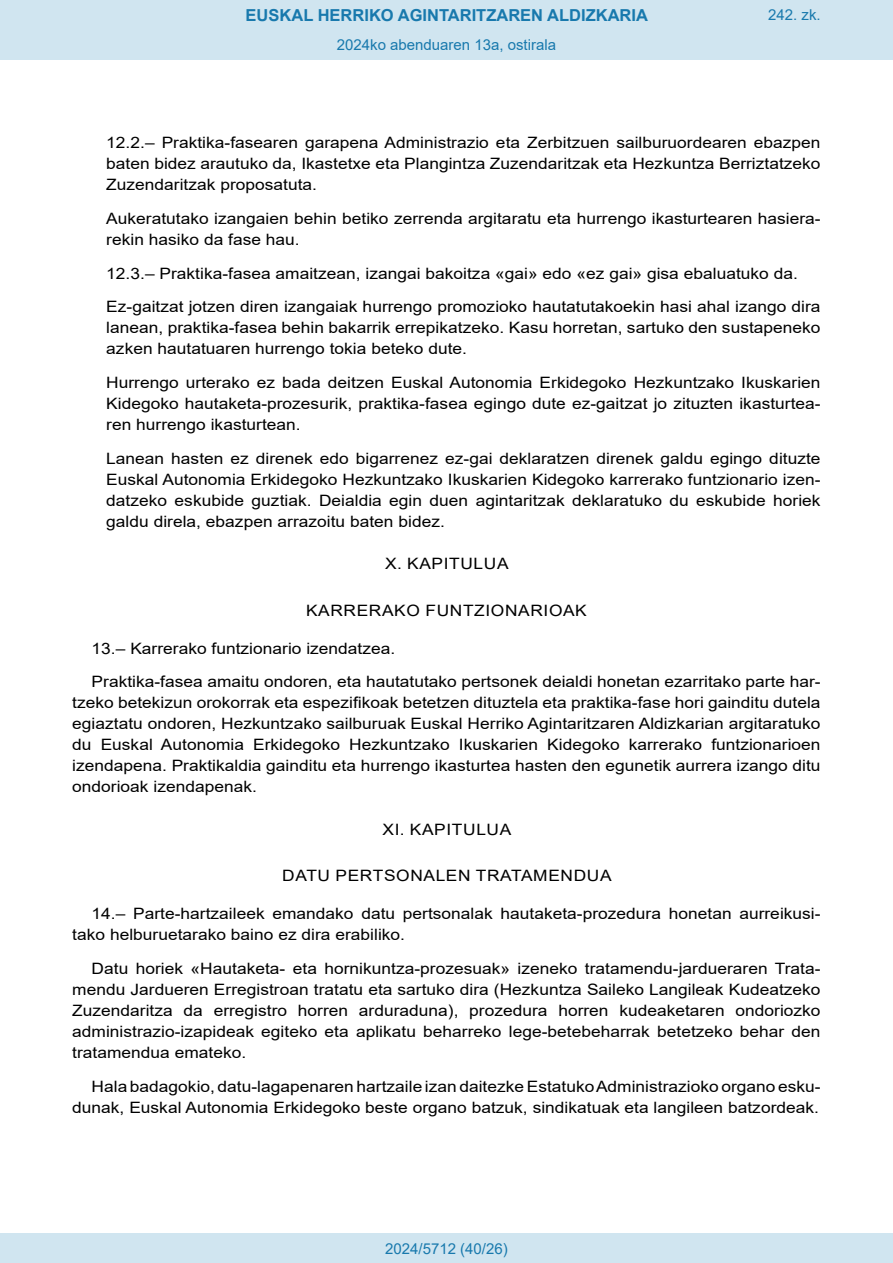
<style>
.page{position:relative;width:893px;height:1263px;background:#fff}
.page>*{position:absolute;margin:0;border:0;box-sizing:border-box;transform-origin:0 0}
.t1{font:700 16.5px "Arial";color:#1879ad}
.BOPVDetalle{font:15.6px/21px "Arial";color:#000;text-align:justify;scale:1.11 1}
.BOPVDetalle1{font:15.6px/21px "Arial";color:#000;text-align:justify;scale:1.11 1}
.BOPVClave{font:15.6px "Arial";letter-spacing:.035em;color:#000;scale:1.11 1}
.Paginacion_Centro{font:15px "Arial";color:#1879ad}
</style>
<div class="page">
<div style="left:0;top:0;width:893px;height:60px;background:#d0e5f0"></div>
<div style="left:0;top:1233px;width:893px;height:30px;background:#d0e5f0"></div>
<p class="t1" style="left:246px;top:3px;width:404px">EUSKAL HERRIKO AGINTARITZAREN ALDIZKARIA</p>
<p class="Paginacion_Centro" style="left:337px;top:35px;width:221px">2024ko abenduaren 13a, ostirala</p>
<p class="Paginacion_Centro" style="left:768px;top:5px;width:54px">242. zk.</p>
<p class="BOPVDetalle1" style="left:106px;top:132px;width:645px">12.2.– Praktika-fasearen garapena Administrazio eta Zerbitzuen sailburuordearen ebazpen baten bidez arautuko da, Ikastetxe eta Plangintza Zuzendaritzak eta Hezkuntza Berriztatzeko Zuzendaritzak proposatuta.</p>
<p class="BOPVDetalle1" style="left:106px;top:208px;width:645px">Aukeratutako izangaien behin betiko zerrenda argitaratu eta hurrengo ikasturtearen hasiera&shy;rekin hasiko da fase hau.</p>
<p class="BOPVDetalle1" style="left:106px;top:263px;width:625px">12.3.– Praktika-fasea amaitzean, izangai bakoitza «gai» edo «ez gai» gisa ebaluatuko da.</p>
<p class="BOPVDetalle1" style="left:106px;top:296px;width:645px">Ez-gaitzat jotzen diren izangaiak hurrengo promozioko hautatutakoekin hasi ahal izango dira lanean, praktika-fasea behin bakarrik errepikatzeko. Kasu horretan, sartuko den sustapeneko azken hautatuaren hurrengo tokia beteko dute.</p>
<p class="BOPVDetalle1" style="left:106px;top:372px;width:645px">Hurrengo urterako ez bada deitzen Euskal Autonomia Erkidegoko Hezkuntzako Ikuskarien Kidegoko hautaketa-prozesurik, praktika-fasea egingo dute ez-gaitzat jo zituzten ikasturtea&shy;ren hurrengo ikasturtean.</p>
<p class="BOPVDetalle1" style="left:106px;top:448px;width:645px">Lanean hasten ez direnek edo bigarrenez ez-gai deklaratzen direnek galdu egingo dituzte Euskal Autonomia Erkidegoko Hezkuntzako Ikuskarien Kidegoko karrerako funtzionario izen&shy;datzeko eskubide guztiak. Deialdia egin duen agintaritzak deklaratuko du eskubide horiek galdu direla, ebazpen arrazoitu baten bidez.</p>
<p class="BOPVClave" style="left:385px;top:553px;width:113px">X. KAPITULUA</p>
<p class="BOPVClave" style="left:306px;top:599px;width:254px">KARRERAKO FUNTZIONARIOAK</p>
<p class="BOPVDetalle" style="left:92px;top:638px;width:275px">13.– Karrerako funtzionario izendatzea.</p>
<p class="BOPVDetalle" style="left:72px;top:671px;width:676px;text-indent:19px">Praktika-fasea amaitu ondoren, eta hautatutako pertsonek deialdi honetan ezarritako parte har&shy;tzeko betekizun orokorrak eta espezifikoak betetzen dituztela eta praktika-fase hori gainditu dutela egiaztatu ondoren, Hezkuntzako sailburuak Euskal Herriko Agintaritzaren Aldizkarian argitaratuko du Euskal Autonomia Erkidegoko Hezkuntzako Ikuskarien Kidegoko karrerako funtzionarioen izendapena. Praktikaldia gainditu eta hurrengo ikasturtea hasten den egunetik aurrera izango ditu ondorioak izendapenak.</p>
<p class="BOPVClave" style="left:383px;top:818px;width:117px">XI. KAPITULUA</p>
<p class="BOPVClave" style="left:282px;top:865px;width:298px">DATU PERTSONALEN TRATAMENDUA</p>
<p class="BOPVDetalle" style="left:72px;top:903px;width:676px;text-indent:19px">14.– Parte-hartzaileek emandako datu pertsonalak hautaketa-prozedura honetan aurreikusi&shy;tako helburuetarako baino ez dira erabiliko.</p>
<p class="BOPVDetalle" style="left:72px;top:958px;width:676px;text-indent:19px">Datu horiek «Hautaketa- eta hornikuntza-prozesuak» izeneko tratamendu-jardueraren Trata&shy;mendu Jardueren Erregistroan tratatu eta sartuko dira (Hezkuntza Saileko Langileak Kudeatzeko Zuzendaritza da erregistro horren arduraduna), prozedura horren kudeaketaren ondoriozko administrazio-izapideak egiteko eta aplikatu beharreko lege-betebeharrak betetzeko behar den tratamendua emateko.</p>
<p class="BOPVDetalle" style="left:72px;top:1076px;width:676px;text-align:right">Hala badagokio, datu-lagapenaren hartzaile izan daitezke Estatuko Administrazioko organo esku&shy;dunak, Euskal Autonomia Erkidegoko beste organo batzuk, sindikatuak eta langileen batzordeak.</p>
<p class="Paginacion_Centro" style="left:385px;top:1238px;width:124px">2024/5712 (40/26)</p>
</div>
